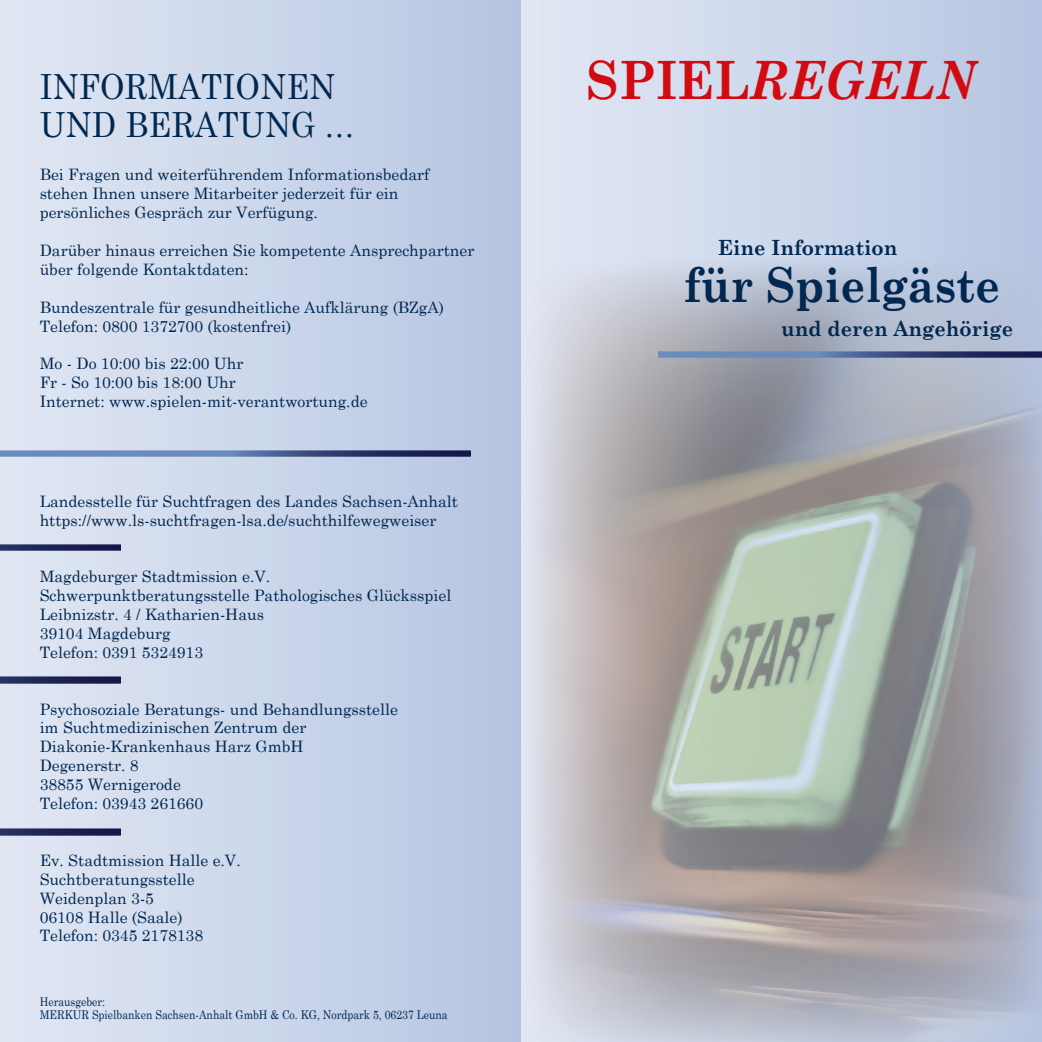
<style>
.page{position:relative;width:1042px;height:1042px;background:#fff}
.page>*{position:absolute;margin:0;border:0;box-sizing:border-box;transform-origin:0 0}
.t1{font:italic 700 53.02px "Century Schoolbook";letter-spacing:.01em;color:#d20a11;scale:.91 1}
.t2{font:700 48.12px "Century Schoolbook";color:#002851;scale:.91 1}
.t3{font:34.65px/37.8px "Century Schoolbook";letter-spacing:.01em;color:#002851;scale:.91 1}
.t4{font:700 21px "Century Schoolbook";color:#002851;scale:.95 1}
.t5{font:15.75px/18.9px "Century Schoolbook";color:#002851}
.t6{font:12.08px/12.6px "Century Schoolbook";color:#002851;scale:.87 1}
.s1{font-style:normal}
</style>
<div class="page">
<img style="left:0;top:0;width:1042px;height:1042px">
<img style="left:659px;top:351px;width:383px;height:7px">
<img style="left:0;top:450px;width:470px;height:7px">
<img style="left:0;top:544px;width:120px;height:7px">
<img style="left:0;top:677px;width:120px;height:6px">
<img style="left:0;top:828px;width:120px;height:7px">
<h3 class="t3" style="left:40px;top:67px;width:347px">INFORMATIONEN<br>UND BERATUNG ...</h3>
<p class="t5" style="left:40px;top:165px;width:391px">Bei Fragen und weiterführendem Informationsbedarf stehen Ihnen unsere Mitarbeiter jederzeit für ein persönliches Gespräch zur Verfügung.</p>
<p class="t5" style="left:40px;top:240px;width:436px">Darüber hinaus erreichen Sie kompetente Ansprechpartner über folgende Kontaktdaten:</p>
<p class="t5" style="left:40px;top:297px;width:406px">Bundeszentrale für gesundheitliche Aufklärung (BZgA)<br>Telefon: 0800 1372700 (kostenfrei)</p>
<p class="t5" style="left:40px;top:354px;width:329px">Mo - Do 10:00 bis 22:00 Uhr<br>Fr - So 10:00 bis 18:00 Uhr<br>Internet: www.spielen-mit-verantwortung.de</p>
<p class="t5" style="left:40px;top:491px;width:420px">Landesstelle für Suchtfragen des Landes Sachsen-Anhalt https://www.ls-suchtfragen-lsa.de/suchthilfewegweiser</p>
<p class="t5" style="left:40px;top:567px;width:413px">Magdeburger Stadtmission e.V.<br>Schwerpunktberatungsstelle Pathologisches Glücksspiel<br>Leibnizstr. 4 / Katharien-Haus<br>39104 Magdeburg<br>Telefon: 0391 5324913</p>
<p class="t5" style="left:40px;top:699px;width:360px">Psychosoziale Beratungs- und Behandlungsstelle im Suchtmedizinischen Zentrum der<br>Diakonie-Krankenhaus Harz GmbH<br>Degenerstr. 8<br>38855 Wernigerode<br>Telefon: 03943 261660</p>
<p class="t5" style="left:40px;top:850px;width:203px">Ev. Stadtmission Halle e.V.<br>Suchtberatungsstelle<br>Weidenplan 3-5<br>06108 Halle (Saale)<br>Telefon: 0345 2178138</p>
<p class="t6" style="left:40px;top:995px;width:471px">Herausgeber:<br>MERKUR Spielbanken Sachsen-Anhalt GmbH &amp; Co. KG, Nordpark 5, 06237 Leuna</p>
<h1 class="t1" style="left:586px;top:47px;width:430px"><span class="s1">SPIEL</span>REGELN</h1>
<h3 class="t4" style="left:718px;top:235px;width:190px">Eine Information</h3>
<h2 class="t2" style="left:684px;top:256px;width:349px">für Spielgäste</h2>
<h3 class="t4" style="left:781px;top:315px;width:246px">und deren Angehörige</h3>
</div>
